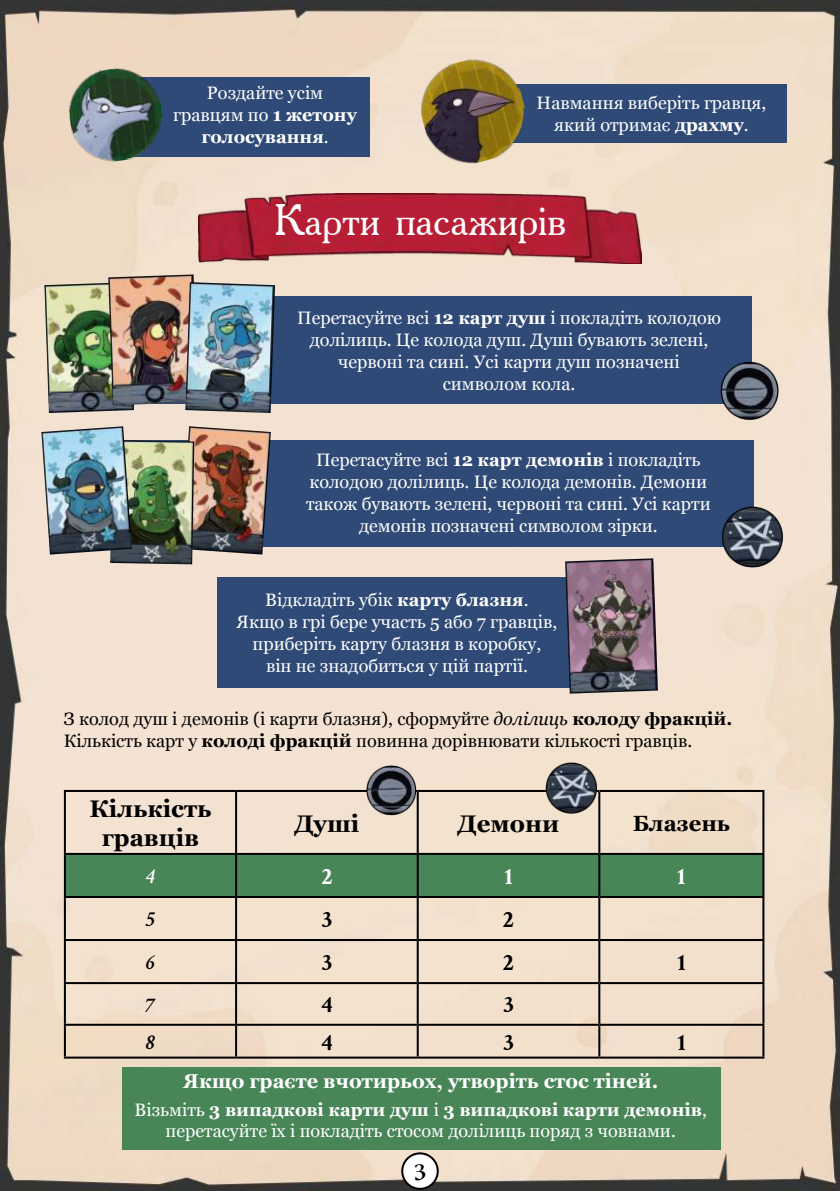
<style>
.page{position:relative;width:840px;height:1191px;background:#fff}
.page>*{position:absolute;margin:0;border:0;box-sizing:border-box;transform-origin:0 0}
.t1{font:44px "Academy";color:#fff}
.t2{font:700 24px/28.8px "Georgia";color:#000;text-align:center}
.t3{font:700 24px "Crimson Text";color:#000}
.t4{font:700 24px "Crimson Text";color:#fff}
.t5{font:24px "Luminari";color:#000}
.t6{font:700 22px "Georgia";color:#000}
.t7{font:italic 600 22px "Crimson Text";color:#000}
.t8{font:italic 600 22px "Crimson Text";color:#fff}
.t9{font:700 20px "Georgia";color:#fff}
.t10{font:18px/22px "Georgia";color:#fff;text-align:center}
.t11{font:18px/22px "Georgia";color:#000}
.s1{font-weight:700}
.s2{font-style:italic}
</style>
<div class="page">
<img style="left:0;top:0;width:839px;height:1191px">
<div style="left:402px;top:1153px;width:35px;height:35px;background:#fff;border-radius:50%"></div>
<div style="left:401px;top:1152px;width:37px;height:37px;border:2px solid #000;border-radius:50%"></div>
<div style="left:134px;top:77px;width:236px;height:79px;background:#2f4a76"></div>
<div style="left:497px;top:85px;width:289px;height:58px;background:#2f4a76"></div>
<div style="left:122px;top:1067px;width:598px;height:82px;background:#488557"></div>
<div style="left:108px;top:296px;width:643px;height:107px;background:#2f4a76"></div>
<div style="left:73px;top:440px;width:680px;height:107px;background:#2f4a76"></div>
<div style="left:217px;top:577px;width:378px;height:111px;background:#2f4a76"></div>
<img style="left:198px;top:193px;width:443px;height:70px">
<div style="left:66px;top:855px;width:696px;height:41px;background:#488557"></div>
<hr style="left:64px;top:790px;width:172px;height:2px;background:#000">
<hr style="left:64px;top:792px;width:2px;height:61px;background:#000">
<hr style="left:236px;top:790px;width:181px;height:2px;background:#000">
<hr style="left:235px;top:792px;width:2px;height:61px;background:#000">
<hr style="left:417px;top:790px;width:182px;height:2px;background:#000">
<hr style="left:416px;top:792px;width:2px;height:61px;background:#000">
<hr style="left:599px;top:790px;width:165px;height:2px;background:#000">
<hr style="left:598px;top:792px;width:2px;height:61px;background:#000">
<hr style="left:762px;top:792px;width:2px;height:61px;background:#000">
<hr style="left:64px;top:853px;width:172px;height:2px;background:#000">
<hr style="left:64px;top:855px;width:2px;height:41px;background:#000">
<hr style="left:236px;top:853px;width:181px;height:2px;background:#000">
<hr style="left:235px;top:855px;width:2px;height:41px;background:#000">
<hr style="left:417px;top:853px;width:182px;height:2px;background:#000">
<hr style="left:416px;top:855px;width:2px;height:41px;background:#000">
<hr style="left:599px;top:853px;width:165px;height:2px;background:#000">
<hr style="left:598px;top:855px;width:2px;height:41px;background:#000">
<hr style="left:762px;top:855px;width:2px;height:41px;background:#000">
<hr style="left:64px;top:896px;width:172px;height:2px;background:#000">
<hr style="left:64px;top:898px;width:2px;height:41px;background:#000">
<hr style="left:236px;top:896px;width:181px;height:2px;background:#000">
<hr style="left:235px;top:898px;width:2px;height:41px;background:#000">
<hr style="left:417px;top:896px;width:182px;height:2px;background:#000">
<hr style="left:416px;top:898px;width:2px;height:41px;background:#000">
<hr style="left:599px;top:896px;width:165px;height:2px;background:#000">
<hr style="left:598px;top:898px;width:2px;height:41px;background:#000">
<hr style="left:762px;top:898px;width:2px;height:41px;background:#000">
<hr style="left:64px;top:939px;width:172px;height:2px;background:#000">
<hr style="left:64px;top:941px;width:2px;height:41px;background:#000">
<hr style="left:236px;top:939px;width:181px;height:2px;background:#000">
<hr style="left:235px;top:941px;width:2px;height:41px;background:#000">
<hr style="left:417px;top:939px;width:182px;height:2px;background:#000">
<hr style="left:416px;top:941px;width:2px;height:41px;background:#000">
<hr style="left:599px;top:939px;width:165px;height:2px;background:#000">
<hr style="left:598px;top:941px;width:2px;height:41px;background:#000">
<hr style="left:762px;top:941px;width:2px;height:41px;background:#000">
<hr style="left:64px;top:982px;width:172px;height:2px;background:#000">
<hr style="left:64px;top:984px;width:2px;height:39px;background:#000">
<hr style="left:236px;top:982px;width:181px;height:2px;background:#000">
<hr style="left:235px;top:984px;width:2px;height:39px;background:#000">
<hr style="left:417px;top:982px;width:182px;height:2px;background:#000">
<hr style="left:416px;top:984px;width:2px;height:39px;background:#000">
<hr style="left:599px;top:982px;width:165px;height:2px;background:#000">
<hr style="left:598px;top:984px;width:2px;height:39px;background:#000">
<hr style="left:762px;top:984px;width:2px;height:39px;background:#000">
<hr style="left:64px;top:1023px;width:172px;height:2px;background:#000">
<hr style="left:64px;top:1025px;width:2px;height:31px;background:#000">
<hr style="left:236px;top:1023px;width:181px;height:2px;background:#000">
<hr style="left:235px;top:1025px;width:2px;height:31px;background:#000">
<hr style="left:417px;top:1023px;width:182px;height:2px;background:#000">
<hr style="left:416px;top:1025px;width:2px;height:31px;background:#000">
<hr style="left:599px;top:1023px;width:165px;height:2px;background:#000">
<hr style="left:598px;top:1025px;width:2px;height:31px;background:#000">
<hr style="left:762px;top:1025px;width:2px;height:31px;background:#000">
<hr style="left:64px;top:1056px;width:172px;height:2px;background:#000">
<hr style="left:236px;top:1056px;width:181px;height:2px;background:#000">
<hr style="left:417px;top:1056px;width:182px;height:2px;background:#000">
<hr style="left:599px;top:1056px;width:165px;height:2px;background:#000">
<img style="left:44px;top:282px;width:90px;height:131px">
<img style="left:180px;top:426px;width:91px;height:128px">
<img style="left:564px;top:558px;width:93px;height:135px">
<img style="left:108px;top:274px;width:90px;height:131px">
<img style="left:110px;top:440px;width:84px;height:124px">
<img style="left:185px;top:282px;width:90px;height:131px">
<img style="left:41px;top:426px;width:91px;height:128px">
<img style="left:545px;top:762px;width:50px;height:52px">
<img style="left:721px;top:506px;width:61px;height:61px">
<img style="left:365px;top:764px;width:51px;height:51px">
<img style="left:719px;top:361px;width:60px;height:59px">
<img style="left:64px;top:64px;width:103px;height:102px">
<img style="left:410px;top:49px;width:125px;height:125px">
<p class="t10" style="left:173px;top:81px;width:185px">Роздайте усім гравцям по <span class="s1">1 жетону голосування</span>.</p>
<p class="t10" style="left:536px;top:91px;width:231px">Навмання виберіть гравця, який отримає <span class="s1">драхму</span>.</p>
<h1 class="t1" style="left:273px;top:204px;width:294px">Карти пасажирів</h1>
<p class="t10" style="left:297px;top:306px;width:425px">Перетасуйте всі <span class="s1">12 карт душ</span> і покладіть колодою долілиць. Це колода душ. Душі бувають зелені, червоні та сині. Усі карти душ позначені символом кола.</p>
<p class="t10" style="left:306px;top:448px;width:406px">Перетасуйте всі <span class="s1">12 карт демонів</span> i покладіть колодою долілиць. Це колода демонів. Демони також бувають зелені, червоні та сині. Усі карти демонів позначені символом зірки.</p>
<p class="t10" style="left:236px;top:588px;width:322px">Відкладіть убік <span class="s1">карту блазня</span>.<br>Якщо в грі бере участь 5 або 7 гравців, приберіть карту блазня в коробку,<br>він не знадобиться у цій партії.</p>
<p class="t11" style="left:64px;top:707px;width:669px">З колод душ і демонів (і карти блазня), сформуйте <span class="s2">долілиць</span> <span class="s1">колоду фракцій.<br></span>Кількість карт у <span class="s1">колоді фракцій</span> повинна дорівнювати кількості гравців.</p>
<h2 class="t2" style="left:90px;top:793px;width:123px">Кількість гравців</h2>
<h2 class="t2" style="left:294px;top:807px;width:66px">Душі</h2>
<h2 class="t2" style="left:457px;top:807px;width:103px">Демони</h2>
<p class="t6" style="left:632px;top:806px;width:99px">Блазень</p>
<p class="t8" style="left:146px;top:862px;width:11px">4</p>
<h2 class="t4" style="left:321px;top:861px;width:13px">2</h2>
<h2 class="t4" style="left:504px;top:861px;width:10px">1</h2>
<h2 class="t4" style="left:677px;top:861px;width:10px">1</h2>
<p class="t7" style="left:146px;top:905px;width:11px">5</p>
<h2 class="t3" style="left:321px;top:904px;width:12px">3</h2>
<h2 class="t3" style="left:502px;top:904px;width:13px">2</h2>
<p class="t7" style="left:146px;top:948px;width:11px">6</p>
<h2 class="t3" style="left:321px;top:947px;width:12px">3</h2>
<h2 class="t3" style="left:502px;top:947px;width:13px">2</h2>
<h2 class="t3" style="left:677px;top:947px;width:10px">1</h2>
<p class="t7" style="left:145px;top:991px;width:12px">7</p>
<h2 class="t3" style="left:321px;top:990px;width:13px">4</h2>
<h2 class="t3" style="left:503px;top:990px;width:12px">3</h2>
<p class="t7" style="left:146px;top:1028px;width:11px">8</p>
<h2 class="t3" style="left:321px;top:1027px;width:13px">4</h2>
<h2 class="t3" style="left:503px;top:1027px;width:12px">3</h2>
<h2 class="t3" style="left:677px;top:1027px;width:10px">1</h2>
<p class="t9" style="left:183px;top:1065px;width:476px">Якщо граєте вчотирьох, утворіть стос тіней.</p>
<p class="t10" style="left:134px;top:1098px;width:573px">Візьміть <span class="s1">3 випадкові карти душ</span> і <span class="s1">3 випадкові карти демонів</span>, перетасуйте їх і покладіть стосом долілиць поряд з човнами.</p>
<h2 class="t5" style="left:413px;top:1157px;width:14px">3</h2>
</div>
